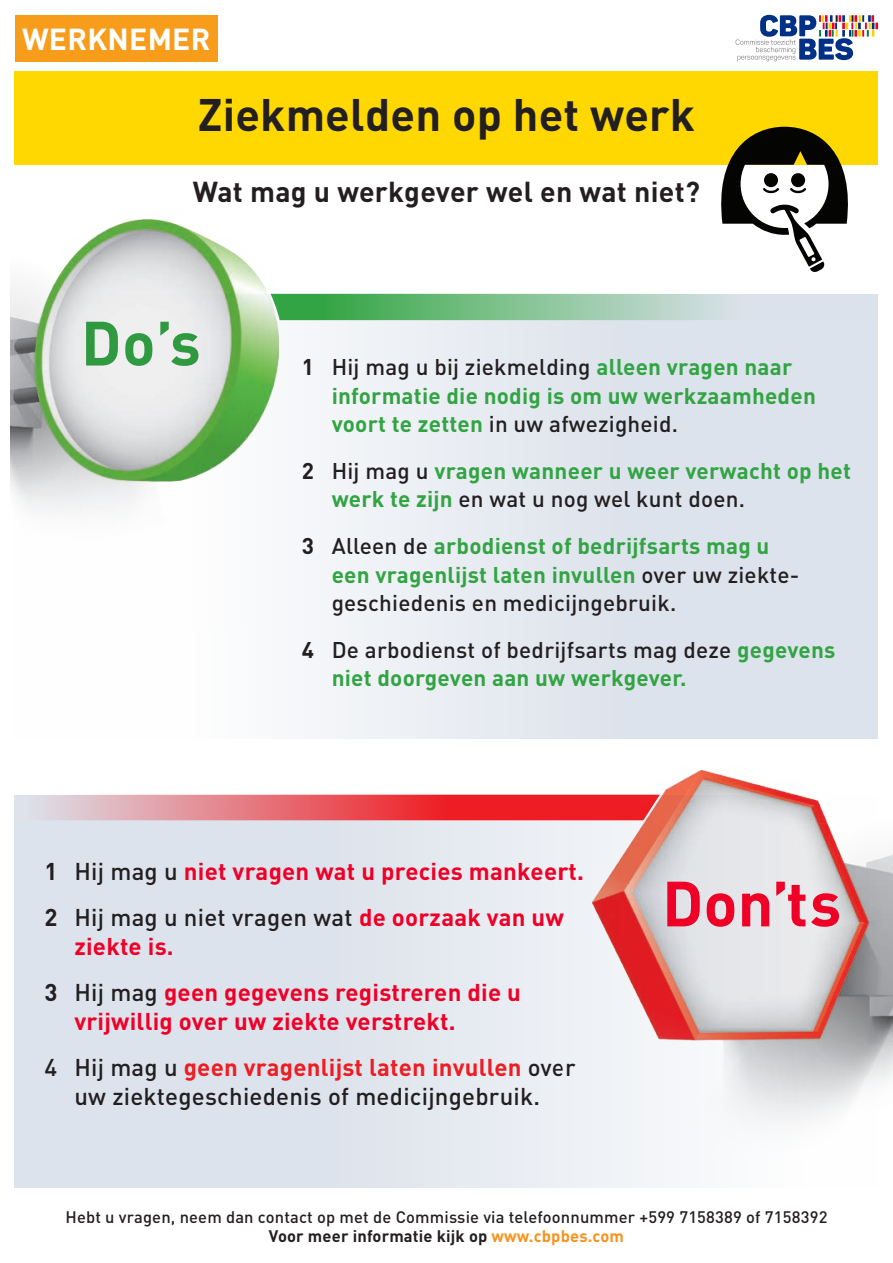
<style>
.page{position:relative;width:893px;height:1263px;background:#fff}
.page>*{position:absolute;margin:0;border:0;box-sizing:border-box;transform-origin:0 0}
.t1{font:700 45px "DIN";letter-spacing:.005em;color:#231f20}
.t2{font:700 30px "DIN";letter-spacing:.01em;color:#fff}
.t3{font:700 28.5px "DIN";letter-spacing:.01em;color:#231f20}
.t4{font:700 24px/46.5px "DIN";letter-spacing:.01em;color:#ef0027}
.t5{font:500 24px "DIN";letter-spacing:.01em;color:#231f20}
.t6{font:700 22.5px/28.5px "DIN";letter-spacing:.01em;color:#32a443}
.t7{font:500 16.5px/19.5px "DIN";letter-spacing:.01em;color:#231f20;text-align:center}
.s1{color:#231f20}
.s2{font-weight:500;color:#231f20}
.s3{color:#ee1d23}
.s4{font-weight:700}
.s5{font-weight:700;color:#f7931d}
</style>
<div class="page">
<div style="left:15px;top:795px;width:863px;height:392px;background:#dde3ec"></div>
<div style="left:15px;top:294px;width:863px;height:444px;background:linear-gradient(to right,#fff,#d5dde8)"></div>
<svg style="left:45px;top:795px;width:517px;height:25px;background:#e7666d"></svg>
<div style="left:15px;top:71px;width:863px;height:94px;background:#ffd801"></div>
<div style="left:15px;top:15px;width:203px;height:46px;background:#f89c1c"></div>
<img style="left:11px;top:219px;width:317px;height:406px">
<img style="left:562px;top:770px;width:331px;height:418px">
<svg style="left:736px;top:15px;width:142px;height:46px"></svg>
<svg style="left:271px;top:294px;width:607px;height:26px;background:#95c8a4"></svg>
<svg style="left:721px;top:127px;width:127px;height:145px"></svg>
<svg style="left:667px;top:882px;width:172px;height:45px"></svg>
<h2 class="t2" style="left:22px;top:19px;width:190px">WERKNEMER</h2>
<h1 class="t1" style="left:198px;top:86px;width:499px">Ziekmelden op het werk</h1>
<p class="t3" style="left:193px;top:173px;width:509px">Wat mag u werkgever wel en wat niet?</p>
<p class="t6" style="left:332px;top:352px;width:486px;text-indent:-30px"><span class="s1">1</span> <span class="s2">Hij mag u bij ziekmelding</span> alleen vragen naar informatie die nodig is om uw werkzaamheden voort te zetten <span class="s2">in uw afwezigheid.</span></p>
<p class="t6" style="left:332px;top:456px;width:521px;text-indent:-30px"><span class="s1">2</span> <span class="s2">Hij mag u</span> vragen wanneer u weer verwacht op het werk te zijn <span class="s2">en wat u nog wel kunt doen.</span></p>
<p class="t6" style="left:332px;top:531px;width:466px;text-indent:-30px"><span class="s1">3</span> <span class="s2">Alleen de</span> arbodienst of bedrijfsarts mag u een vragenlijst laten invullen <span class="s2">over uw ziekte&shy;geschiedenis en medicijngebruik.</span></p>
<p class="t6" style="left:332px;top:634px;width:505px;text-indent:-30px"><span class="s1">4</span> <span class="s2">De arbodienst of bedrijfsarts mag deze</span> gegevens niet doorgeven aan uw werkgever.</p>
<p class="t4" style="left:45px;top:847px;width:541px"><span class="s1">1</span> <span class="s2">Hij mag u</span> niet vragen wat u precies mankeert.<br><span class="s1">2</span> <span class="s2">Hij mag u niet vragen wat</span> de oorzaak van uw</p>
<p class="t4" style="left:45px;top:922px;width:478px;text-indent:30px">ziekte is.<br><span class="s1">3</span> <span class="s2">Hij mag</span> geen gegevens registreren die u</p>
<p class="t4" style="left:45px;top:997px;width:532px;text-indent:30px">vrijwillig over uw ziekte verstrekt.<br><span class="s2">4 Hij mag u</span> <span class="s3">geen vragenlijst laten invullen</span> <span class="s2">over</span></p>
<p class="t5" style="left:74px;top:1081px;width:467px">uw ziektegeschiedenis of medicijngebruik.</p>
<p class="t7" style="left:65px;top:1206px;width:763px">Hebt u vragen, neem dan contact op met de Commissie via telefoonnummer +599 7158389 of 7158392<br><span class="s4">Voor meer informatie kijk op</span> <span class="s5">www.cbpbes.com</span></p>
</div>
